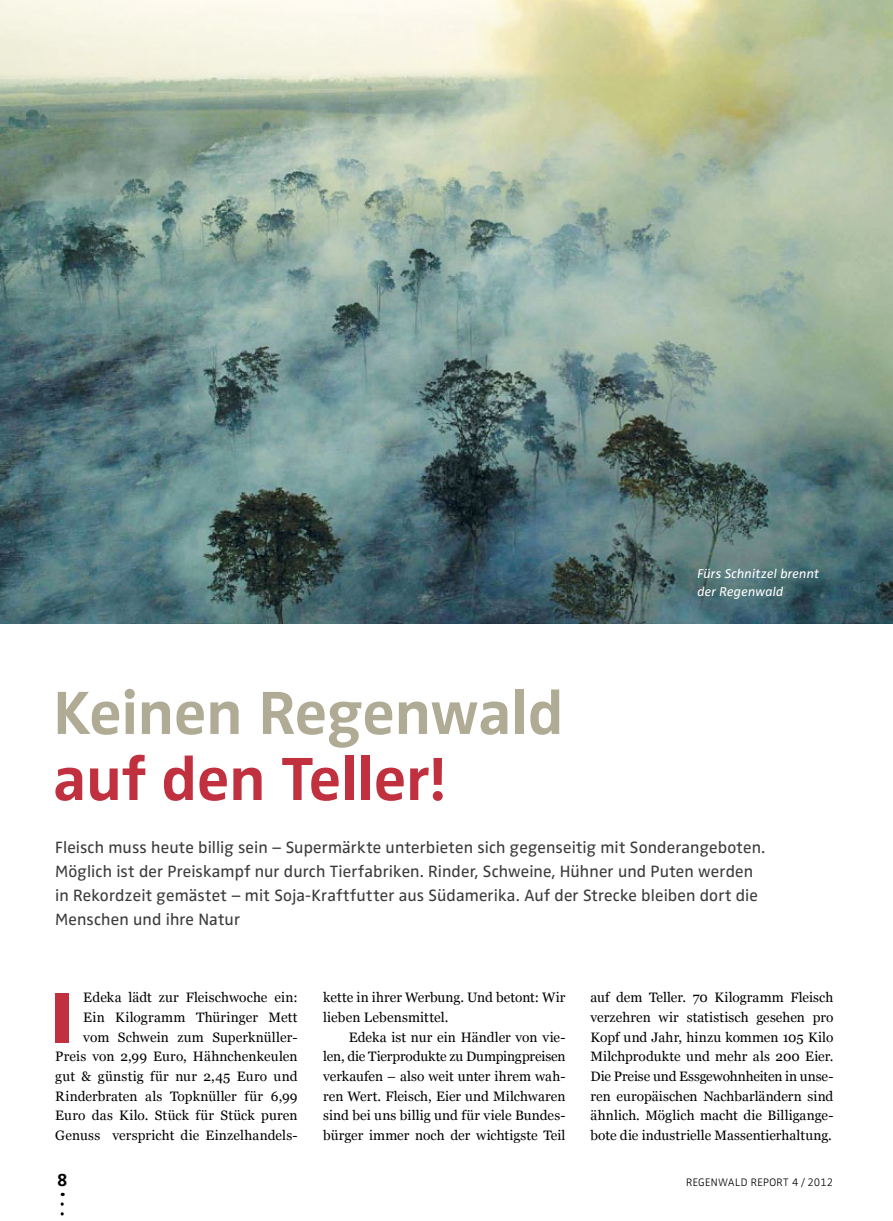
<style>
.page{position:relative;width:893px;height:1221px;background:#fff}
.page>*{position:absolute;margin:0;border:0;box-sizing:border-box;transform-origin:0 0}
.t1{font:700 63px "Zwo";letter-spacing:-.005em;color:#b0ab94}
.t2{font:700 63px "Zwo";color:#c1303e}
.t3{font:700 18px "Zwo";color:#000}
.t4{font:16.95px/24px "Zwo";letter-spacing:.005em;color:#3c3c3b}
.t5{font:13.65px/19.6px "Georgia";letter-spacing:.01em;color:#000;text-align:justify}
.t6{font:italic 13.2px/18px "Zwo";letter-spacing:.01em;color:#fff}
.t7{font:300 11.25px "Zwo";letter-spacing:.025em;color:#000}
</style>
<div class="page">
<svg style="left:61px;top:1203px;width:3px;height:13px"></svg>
<img style="left:0;top:0;width:893px;height:623px">
<div style="left:55px;top:993px;width:13px;height:49px;background:#c1303e"></div>
<h1 class="t1" style="left:53px;top:676px;width:512px">Keinen Regenwald</h1>
<h1 class="t2" style="left:53px;top:742px;width:394px">auf den Teller!</h1>
<p class="t6" style="left:697px;top:564px;width:123px">Fürs Schnitzel brennt der Regenwald</p>
<p class="t4" style="left:55px;top:835px;width:711px">Fleisch muss heute billig sein – Supermärkte unterbieten sich gegenseitig mit Sonderangeboten.<br>Möglich ist der Preiskampf nur durch Tierfabriken. Rinder, Schweine, Hühner und Puten werden in Rekordzeit gemästet – mit Soja-Kraftfutter aus Südamerika. Auf der Strecke bleiben dort die Menschen und ihre Natur</p>
<p class="t5" style="left:55px;top:987px;width:244px;text-align:right">Edeka lädt zur Fleischwoche ein:<br>Ein Kilogramm Thüringer Mett vom Schwein zum Superknüller-Preis von 2,99 Euro, Hähnchenkeulen gut &amp; günstig für nur 2,45 Euro und Rinderbraten als Topknüller für 6,99<br>Euro das Kilo. Stück für Stück puren Genuss verspricht die Einzelhandels-</p>
<p class="t5" style="left:591px;top:987px;width:244px">auf dem Teller. 70 Kilogramm Fleisch verzehren wir statistisch gesehen pro Kopf und Jahr, hinzu kommen 105 Kilo Milchprodukte und mehr als 200 Eier.<br>Die Preise und Essgewohnheiten in unse&shy;ren europäischen Nachbarländern sind ähnlich. Möglich macht die Billigange&shy;bote die industrielle Massentierhaltung.</p>
<p class="t5" style="left:323px;top:987px;width:244px">kette in ihrer Werbung. Und betont: Wir lieben Lebensmittel.</p>
<p class="t5" style="left:323px;top:1026px;width:244px;text-indent:26px">Edeka ist nur ein Händler von vie&shy;len, die Tierprodukte zu Dumpingpreisen verkaufen – also weit unter ihrem wah&shy;ren Wert. Fleisch, Eier und Milchwaren sind bei uns billig und für viele Bundes&shy;bürger immer noch der wichtigste Teil</p>
<h2 class="t3" style="left:57px;top:1169px;width:12px">8</h2>
<p class="t7" style="left:686px;top:1175px;width:149px">REGENWALD REPORT 4 / 2012</p>
</div>
